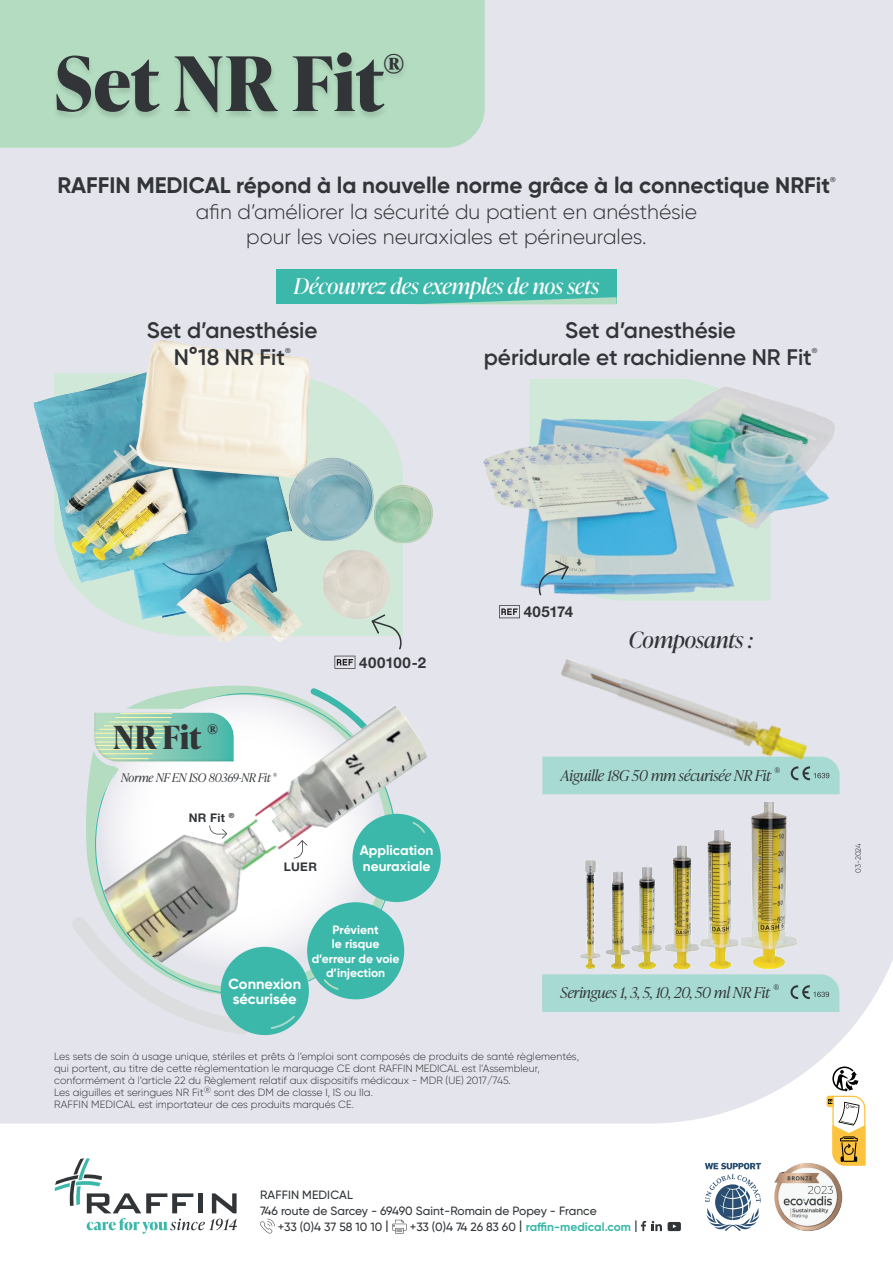
<style>
.page{position:relative;width:893px;height:1263px;background:#fff}
.page>*{position:absolute;margin:0;border:0;box-sizing:border-box;transform-origin:0 0}
.t1{font:700 75px "Ivy Presto Headline";letter-spacing:-.005em;color:#323538}
.t2{font:700 31.95px "Ivy Presto Headline";color:#323538}
.t3{font:600 22.5px/27px "Gilroy";color:#323538;text-align:center}
.t4{font:700 22.5px "Gilroy";color:#323538}
.t5{font:italic 22.5px "Ivy Presto Display";color:#323538}
.t6{font:italic 21.6px "Ivy Presto Display";color:#fff}
.t7{font:300 21px/25.2px "Gilroy";color:#323538;text-align:center}
.t8{font:italic 300 15px "Ivy Presto Headline";color:#323538}
.t9{font:700 15px "Helvetica Neue LT Pro";letter-spacing:.02em;color:#323538}
.t10{font:700 14.7px/15.6px "Gilroy";color:#fff;text-align:center}
.t11{font:700 13.8px/16.5px "Gilroy";color:#fff}
.t12{font:700 12.15px/14.1px "Gilroy";color:#fff;text-align:center}
.t13{font:500 12px "Gilroy";color:#323538}
.t14{font:700 12px "Gilroy";color:#3cb8aa}
.t15{font:italic 300 11.85px "Ivy Presto Headline";color:#323538}
.t16{font:700 11.85px "Helvetica Neue LT Pro";letter-spacing:.03em;color:#323538}
.t17{font:300 10.5px/12px "Gilroy";color:#323538}
.t18{font:300 7.5px "Gilroy";letter-spacing:-.015em;color:#231f20}
.t19{font:7.05px "Helvetica Neue LT Pro";color:#323538}
.s1{font-weight:400;font-size:16.5px}
.s2{font-weight:500;color:#323538}
.s3{font-weight:400;font-size:16.5px;color:#323538}
</style>
<div class="page">
<div style="left:0;top:0;width:893px;height:1123px;background:#e4e4ec"></div>
<svg style="left:312px;top:373px;width:91px;height:263px;background:#d7e6df"></svg>
<div style="left:0;top:0;width:485px;height:148px;background:#b3dcc0"></div>
<div style="left:53px;top:53px;width:355px;height:68px;background:#323538;opacity:.17"></div>
<img style="left:580px;top:800px;width:217px;height:171px">
<div style="left:542px;top:757px;width:298px;height:37px;background:#a6dad2"></div>
<div style="left:542px;top:974px;width:297px;height:38px;background:#a6dad2"></div>
<img style="left:443px;top:293px;width:446px;height:382px">
<svg style="left:305px;top:683px;width:86px;height:9px"></svg>
<svg style="left:59px;top:904px;width:200px;height:140px;background:#e2e2e9"></svg>
<svg style="left:94px;top:692px;width:303px;height:304px;background:#d7e0e2"></svg>
<img style="left:103px;top:693px;width:328px;height:270px">
<svg style="left:294px;top:840px;width:13px;height:18px"></svg>
<svg style="left:79px;top:679px;width:196px;height:204px"></svg>
<div style="left:93px;top:710px;width:143px;height:53px;background:#231f20;opacity:.1"></div>
<div style="left:352px;top:814px;width:89px;height:88px;background:#3cb8aa;border-radius:50%"></div>
<svg style="left:412px;top:821px;width:15px;height:12px"></svg>
<div style="left:307px;top:902px;width:97px;height:97px;background:#3cb8aa;border-radius:50%"></div>
<svg style="left:322px;top:979px;width:17px;height:12px"></svg>
<div style="left:221px;top:947px;width:88px;height:88px;background:#3cb8aa;border-radius:50%"></div>
<svg style="left:271px;top:1015px;width:26px;height:15px"></svg>
<div style="left:276px;top:270px;width:341px;height:34px;background:#3cb8aa"></div>
<svg style="left:424px;top:297px;width:193px;height:7px"></svg>
<img style="left:548px;top:641px;width:277px;height:135px">
<svg style="left:536px;top:560px;width:33px;height:35px"></svg>
<svg style="left:564px;top:835px;width:36px;height:19px"></svg>
<svg style="left:821px;top:1063px;width:47px;height:103px"></svg>
<img style="left:30px;top:338px;width:282px;height:304px">
<svg style="left:372px;top:628px;width:32px;height:21px"></svg>
<svg style="left:335px;top:656px;width:20px;height:13px"></svg>
<svg style="left:499px;top:605px;width:21px;height:13px"></svg>
<svg style="left:260px;top:1219px;width:15px;height:14px"></svg>
<svg style="left:392px;top:1220px;width:15px;height:13px"></svg>
<svg style="left:641px;top:1221px;width:5px;height:10px"></svg>
<svg style="left:652px;top:1221px;width:10px;height:10px"></svg>
<svg style="left:668px;top:1222px;width:13px;height:9px"></svg>
<svg style="left:55px;top:1158px;width:182px;height:76px"></svg>
<svg style="left:705px;top:1163px;width:56px;height:68px"></svg>
<img style="left:774px;top:1163px;width:68px;height:68px">
<img style="left:256px;top:451px;width:236px;height:177px">
<h1 class="t1" style="left:54px;top:29px;width:352px">Set NR Fit<sup>®</sup></h1>
<h3 class="t4" style="left:57px;top:171px;width:774px">RAFFIN MEDICAL répond à la nouvelle norme grâce à la connectique NRFit</h3>
<p class="t19" style="left:830px;top:175px;width:7px">®</p>
<h3 class="t7" style="left:196px;top:198px;width:503px">afin d’améliorer la sécurité du patient en anésthésie pour les voies neuraxiales et périneurales.</h3>
<h3 class="t6" style="left:294px;top:271px;width:307px">Découvrez des exemples de nos sets</h3>
<h3 class="t3" style="left:484px;top:316px;width:330px">Set d’anesthésie<br>péridurale et rachidienne NR Fit</h3>
<h3 class="t3" style="left:147px;top:316px;width:172px">Set d’anesthésie<br>N°18 NR Fit</h3>
<p class="t19" style="left:285px;top:346px;width:7px">®</p>
<p class="t19" style="left:812px;top:346px;width:7px">®</p>
<h2 class="t2" style="left:113px;top:714px;width:107px">NR Fit <sup>®</sup></h2>
<p class="t15" style="left:121px;top:769px;width:158px">Norme NF EN ISO 80369-NR Fit <sup>®</sup></p>
<p class="t16" style="left:189px;top:811px;width:47px">NR Fit <sup>®</sup></p>
<p class="t16" style="left:284px;top:859px;width:35px">LUER</p>
<h3 class="t9" style="left:359px;top:653px;width:68px">400100-2</h3>
<h3 class="t11" style="left:360px;top:842px;width:75px">Application neuraxiale</h3>
<h3 class="t10" style="left:228px;top:976px;width:74px">Connexion sécurisée</h3>
<p class="t12" style="left:312px;top:923px;width:89px">Prévient<br>le risque d’erreur de voie d’injection</p>
<h3 class="t9" style="left:524px;top:602px;width:51px">405174</h3>
<h3 class="t5" style="left:629px;top:623px;width:126px">Composants :</h3>
<h3 class="t8" style="left:561px;top:764px;width:221px">Aiguille 18G 50 mm sécurisée NR Fit <sup>®</sup></h3>
<h3 class="t8" style="left:561px;top:982px;width:220px">Seringues 1, 3, 5, 10, 20, 50 ml NR Fit <sup>®</sup></h3>
<p class="t17" style="left:54px;top:1050px;width:526px">Les sets de soin à usage unique, stériles et prêts à l’emploi sont composés de produits de santé règlementés, qui portent, au titre de cette règlementation le marquage CE dont RAFFIN MEDICAL est l’Assembleur, conformément à l’article 22 du Règlement relatif aux dispositifs médicaux - MDR (UE) 2017/745.<br>Les aiguilles et seringues NR Fit<sup>®</sup> sont des DM de classe I, IS ou IIa.<br>RAFFIN MEDICAL est importateur de ces produits marqués CE.</p>
<p class="t13" style="left:260px;top:1187px;width:94px">RAFFIN MEDICAL</p>
<p class="t13" style="left:260px;top:1203px;width:338px">746 route de Sarcey - 69490 Saint-Romain de Popey - France</p>
<p class="t13" style="left:278px;top:1219px;width:113px">+33 (0)4 37 58 10 10 <span class="s1">I</span></p>
<p class="t14" style="left:410px;top:1219px;width:230px"><span class="s2">+33 (0)4 74 26 83 60</span> <span class="s3">I</span> raffin-medical.com <span class="s3">I</span></p>
<p class="t18" style="left:853px;top:873px;width:31px;rotate:-90deg">03-2024</p>
</div>
